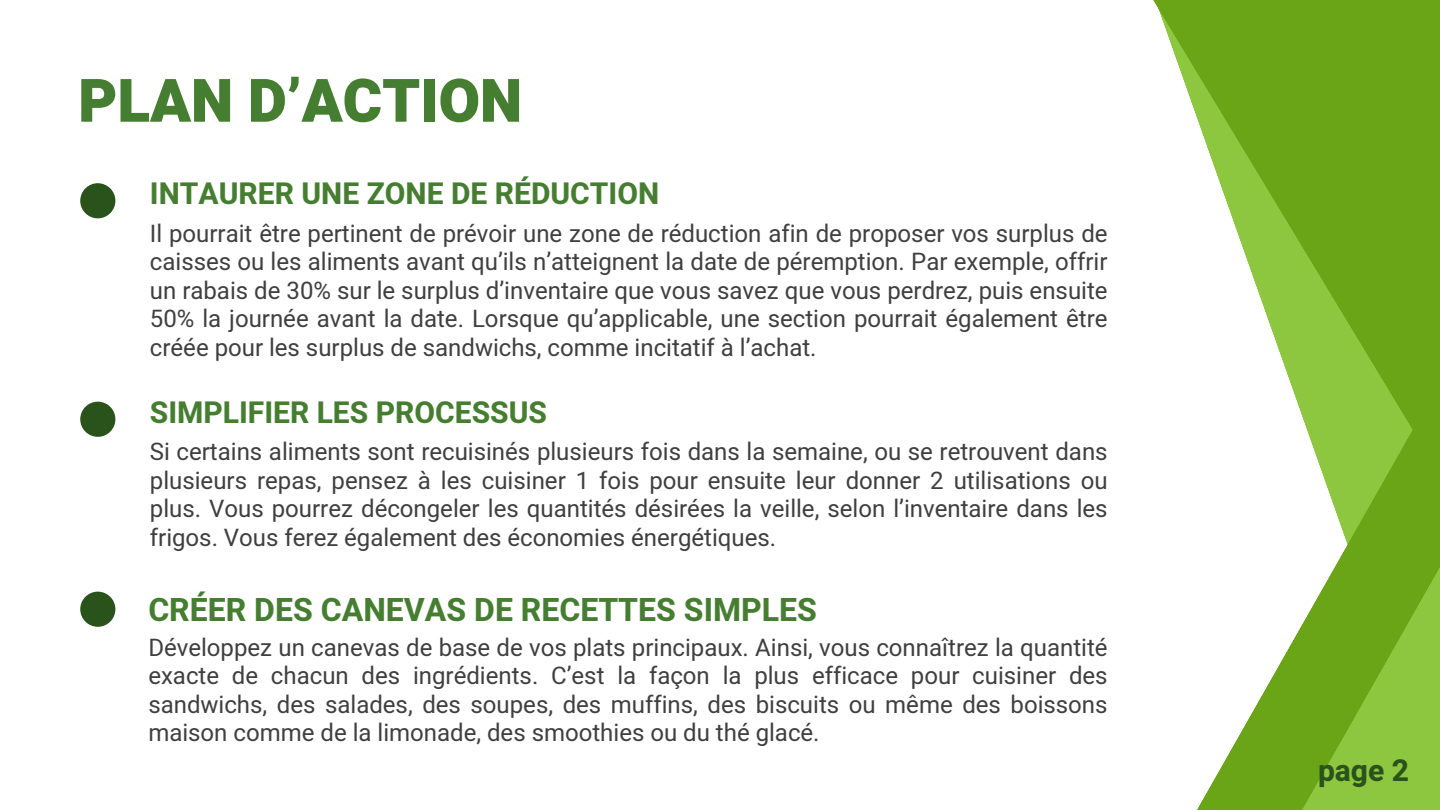
<style>
.page{position:relative;width:1440px;height:810px;background:#fff}
.page>*{position:absolute;margin:0;border:0;box-sizing:border-box;transform-origin:0 0}
.t1{font:900 60px "Heebo";color:#467e31}
.t2{font:700 32px "Heebo";color:#467e31}
.t3{font:700 30px "Heebo";color:#467e31}
.t4{font:700 30px "Heebo";color:#2a521b}
.t5{font:24px/28.5px "Heebo";color:#3f3f3f;text-align:justify}
</style>
<div class="page">
<div style="left:1153px;top:0;width:287px;height:17px;background:#69a517"></div>
<svg style="left:1161px;top:17px;width:279px;height:793px"></svg>
<div style="left:80px;top:183px;width:35px;height:35px;background:#2a521b;border-radius:50%"></div>
<div style="left:80px;top:402px;width:35px;height:35px;background:#2a521b;border-radius:50%"></div>
<div style="left:80px;top:592px;width:35px;height:35px;background:#2a521b;border-radius:50%"></div>
<h2 class="t1" style="left:78px;top:59px;width:445px">PLAN D’ACTION</h2>
<p class="t3" style="left:150px;top:173px;width:511px">INTAURER UNE ZONE DE RÉDUCTION</p>
<p class="t5" style="left:150px;top:220px;width:959px">Il pourrait être pertinent de prévoir une zone de réduction afin de proposer vos surplus de caisses ou les aliments avant qu’ils n’atteignent la date de péremption. Par exemple, offrir un rabais de 30% sur le surplus d’inventaire que vous savez que vous perdrez, puis ensuite 50% la journée avant la date. Lorsque qu’applicable, une section pourrait également être créée pour les surplus de sandwichs, comme incitatif à l’achat.</p>
<h2 class="t3" style="left:150px;top:391px;width:399px">SIMPLIFIER LES PROCESSUS</h2>
<h2 class="t5" style="left:150px;top:438px;width:959px">Si certains aliments sont recuisinés plusieurs fois dans la semaine, ou se retrouvent dans plusieurs repas, pensez à les cuisiner 1 fois pour ensuite leur donner 2 utilisations ou plus. Vous pourrez décongeler les quantités désirées la veille, selon l’inventaire dans les frigos. Vous ferez également des économies énergétiques.</h2>
<p class="t2" style="left:148px;top:587px;width:670px">CRÉER DES CANEVAS DE RECETTES SIMPLES</p>
<h3 class="t5" style="left:148px;top:634px;width:961px">Développez un canevas de base de vos plats principaux. Ainsi, vous connaîtrez la quantité exacte de chacun des ingrédients. C’est la façon la plus efficace pour cuisiner des sandwichs, des salades, des soupes, des muffins, des biscuits ou même des boissons maison comme de la limonade, des smoothies ou du thé glacé.</h3>
<h1 class="t4" style="left:1318px;top:750px;width:93px">page 2</h1>
</div>
